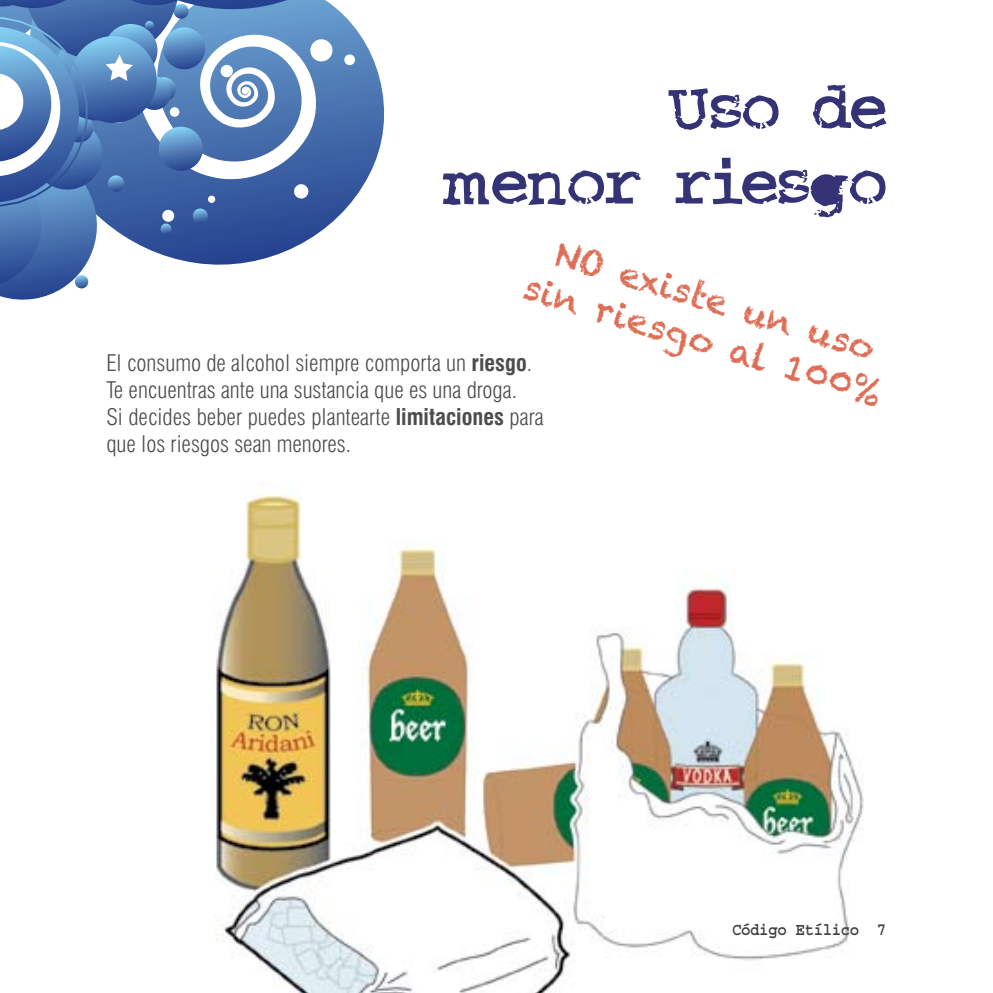
<style>
.page{position:relative;width:993px;height:993px;background:#fff}
.page>*{position:absolute;margin:0;border:0;box-sizing:border-box;transform-origin:0 0}
.t1{font:75px/75px "Crud Font";color:#333376;text-align:right}
.t2{font:35px/42px "Chalkduster";color:#dd6e55;text-align:center}
.t3{font:300 condensed 22.5px/27px "Swiss 721 BT";color:#4d4d4f}
.t4{font:700 17.5px "Courier";letter-spacing:-.025em;color:#414142;scale:.9 1}
.s1{font-weight:700}
</style>
<div class="page">
<img style="left:215px;top:482px;width:649px;height:510px">
<svg style="left:287px;top:0;width:98px;height:251px"></svg>
<div style="left:344px;top:54px;width:11px;height:12px;background:#fff;border-radius:50%"></div>
<svg style="left:309px;top:38px;width:24px;height:24px"></svg>
<svg style="left:293px;top:183px;width:16px;height:16px"></svg>
<svg style="left:0;top:0;width:287px;height:300px"></svg>
<h1 class="t1" style="left:443px;top:71px;width:445px">Uso de<br>menor riesgo</h1>
<h2 class="t2" style="left:543px;top:225px;width:373px;rotate:17deg">NO existe un uso sin riesgo al 100%</h2>
<p class="t3" style="left:106px;top:349px;width:439px">El consumo de alcohol siempre comporta un <span class="s1">riesgo</span>.<br>Te encuentras ante una sustancia que es una droga.<br>Si decides beber puedes plantearte <span class="s1">limitaciones</span> para que los riesgos sean menores.</p>
<p class="t4" style="left:731px;top:920px;width:173px">Código Etílico 7</p>
</div>
